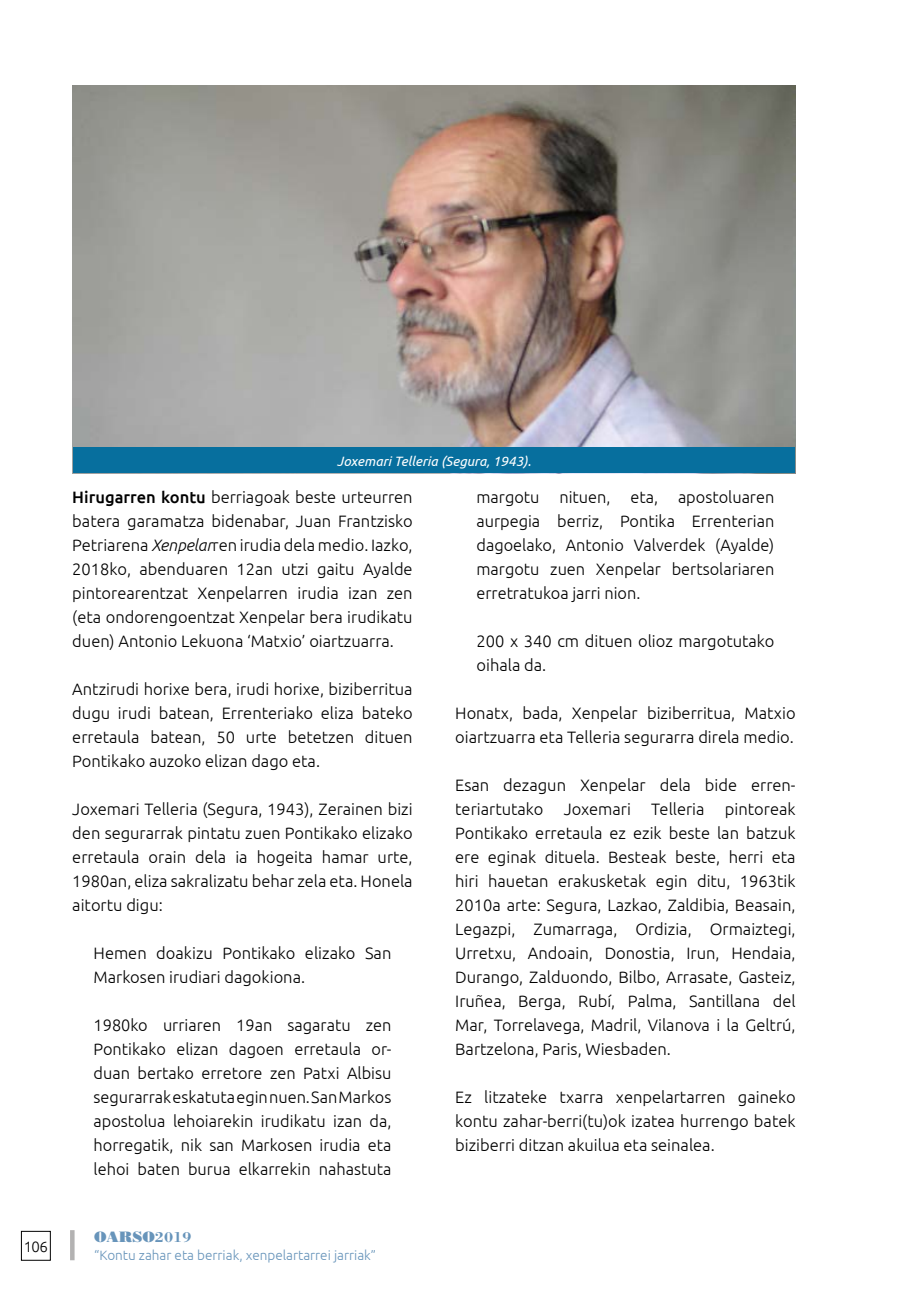
<style>
.page{position:relative;width:902px;height:1289px;background:#fff}
.page>*{position:absolute;margin:0;border:0;box-sizing:border-box;transform-origin:0 0}
.t1{font:300 16.5px/24px "Ubuntu";color:#000;text-align:justify}
.t2{font:15px "Bodoni Poster";color:#6794ba}
.t3{font:300 15px "Ubuntu";color:#000}
.t4{font:300 13.5px "Ubuntu";color:#6794ba}
.t5{font:italic 13.5px "Ubuntu";color:#fff}
.s1{font-weight:500}
.s2{font-style:italic}
.s3{font-family:"Bodoni";font-weight:700}
</style>
<div class="page">
<img style="left:72px;top:85px;width:723px;height:388px">
<div style="left:73px;top:448px;width:721px;height:25px;background:#076f9e"></div>
<div style="left:70px;top:1230px;width:5px;height:30px;background:#b3b2b2"></div>
<div style="left:21px;top:1231px;width:30px;height:29px;border:1px solid #000"></div>
<p class="t3" style="left:24px;top:1237px;width:25px">106</p>
<p class="t5" style="left:337px;top:452px;width:195px">Joxemari Telleria (Segura, 1943).</p>
<p class="t1" style="left:72px;top:484px;width:342px"><span class="s1">Hirugarren kontu</span> berriagoak beste urteurren batera garamatza bidenabar, Juan Frantzisko Petriarena <span class="s2">Xenpelar</span>ren irudia dela medio. Iazko, 2018ko, abenduaren 12an utzi gaitu Ayalde pintorearentzat Xenpelarren irudia izan zen (eta ondorengoentzat Xenpelar bera irudikatu duen) Antonio Lekuona ‘Matxio’ oiartzuarra.</p>
<p class="t1" style="left:72px;top:676px;width:342px">Antzirudi horixe bera, irudi horixe, biziberritua dugu irudi batean, Errenteriako eliza bateko erretaula batean, 50 urte betetzen dituen Pontikako auzoko elizan dago eta.</p>
<p class="t1" style="left:72px;top:796px;width:342px">Joxemari Telleria (Segura, 1943), Zerainen bizi den segurarrak pintatu zuen Pontikako elizako erretaula orain dela ia hogeita hamar urte, 1980an, eliza sakralizatu behar zela eta. Honela aitortu digu:</p>
<p class="t1" style="left:94px;top:940px;width:299px">Hemen doakizu Pontikako elizako San<br>Markosen irudiari dagokiona.</p>
<p class="t1" style="left:94px;top:1012px;width:299px">1980ko urriaren 19an sagaratu zen Pontikako elizan dagoen erretaula or&shy;duan bertako erretore zen Patxi Albisu segurarrak eskatuta egin nuen. San Markos apostolua lehoiarekin irudikatu izan da, horregatik, nik san Markosen irudia eta lehoi baten burua elkarrekin nahastuta</p>
<p class="t2" style="left:94px;top:1227px;width:99px">OARSO<span class="s3">2019</span></p>
<p class="t4" style="left:94px;top:1247px;width:283px">“Kontu zahar eta berriak, xenpelartarrei jarriak”</p>
<p class="t1" style="left:476px;top:484px;width:299px">margotu nituen, eta, apostoluaren aurpegia berriz, Pontika Errenterian dagoelako, Antonio Valverdek (Ayalde) margotu zuen Xenpelar bertsolariaren erretratukoa jarri nion.</p>
<p class="t1" style="left:476px;top:628px;width:299px">200 x 340 cm dituen olioz margotutako oihala da.</p>
<p class="t1" style="left:455px;top:700px;width:342px">Honatx, bada, Xenpelar biziberritua, Matxio oiartzuarra eta Telleria segurarra direla medio.</p>
<p class="t1" style="left:455px;top:772px;width:342px">Esan dezagun Xenpelar dela bide erren&shy;teriartutako Joxemari Telleria pintoreak Pontikako erretaula ez ezik beste lan batzuk ere eginak dituela. Besteak beste, herri eta hiri hauetan erakusketak egin ditu, 1963tik 2010a arte: Segura, Lazkao, Zaldibia, Beasain, Legazpi, Zumarraga, Ordizia, Ormaiztegi, Urretxu, Andoain, Donostia, Irun, Hendaia, Durango, Zalduondo, Bilbo, Arrasate, Gasteiz, Iruñea, Berga, Rubí, Palma, Santillana del Mar, Torrelavega, Madril, Vilanova i la Geltrú, Bartzelona, Paris, Wiesbaden.</p>
<p class="t1" style="left:455px;top:1084px;width:342px">Ez litzateke txarra xenpelartarren gaineko kontu zahar-berri(tu)ok izatea hurrengo batek biziberri ditzan akuilua eta seinalea.</p>
</div>
